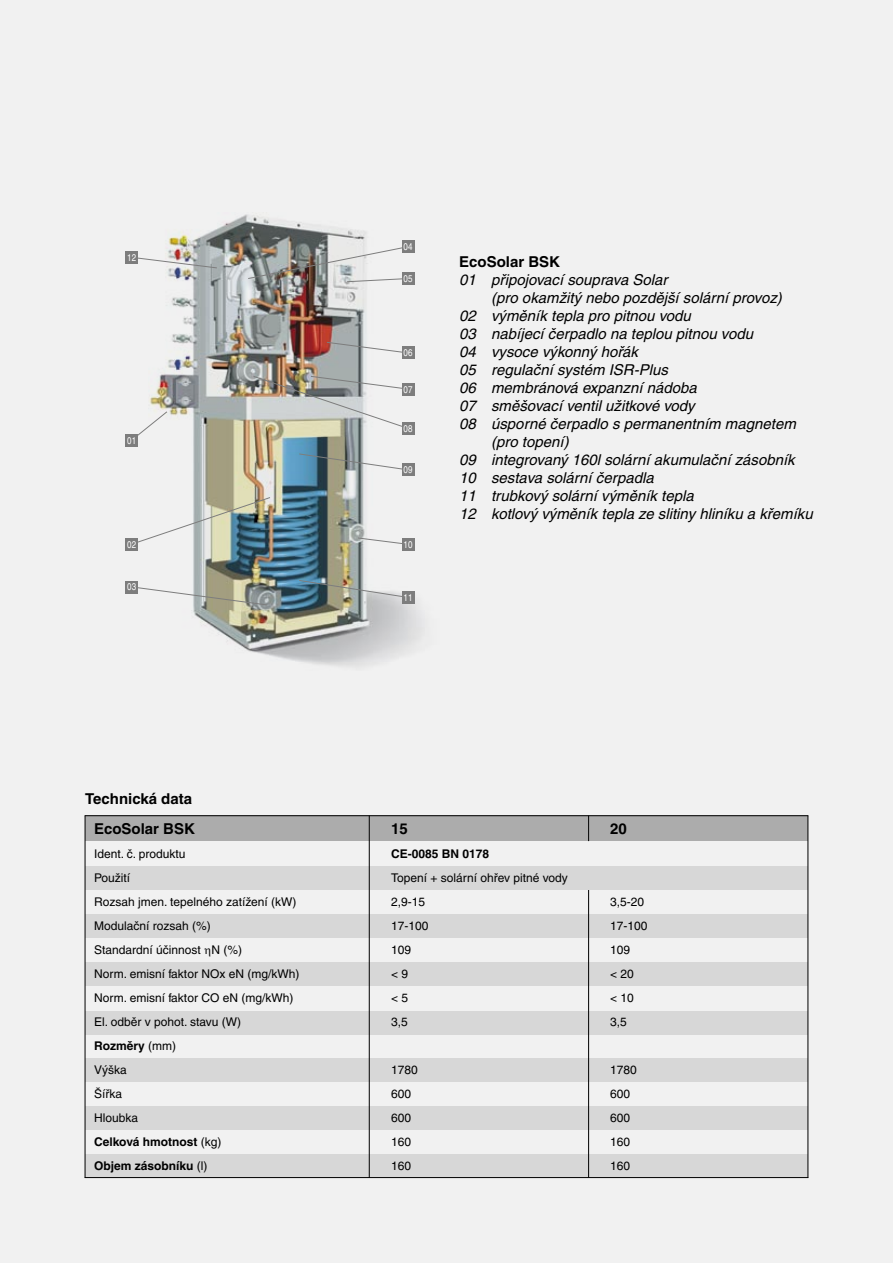
<style>
.page{position:relative;width:893px;height:1263px;background:#f1f1f1}
.page>*{position:absolute;margin:0;border:0;box-sizing:border-box;transform-origin:0 0}
.t1{font:italic 15px "Helvetica CE";color:#000}
.t2{font:700 15px/30.2px "Helvetica CE";color:#000;text-align:right}
.t3{font:12px/24px "Helvetica CE";color:#000}
.t4{font:700 12px "Helvetica CE";color:#000}
.t5{font:condensed 9.75px "Helvetica CE";color:#fff}
.s1{font-weight:700}
.s2{font-weight:400}
</style>
<div class="page">
<img style="left:149px;top:214px;width:275px;height:453px">
<svg style="left:138px;top:256px;width:80px;height:13px"></svg>
<img style="left:247px;top:246px;width:162px;height:36px">
<svg style="left:326px;top:341px;width:83px;height:13px"></svg>
<img style="left:253px;top:375px;width:156px;height:54px">
<svg style="left:298px;top:580px;width:111px;height:18px"></svg>
<svg style="left:298px;top:453px;width:111px;height:18px"></svg>
<svg style="left:357px;top:537px;width:52px;height:8px"></svg>
<svg style="left:130px;top:586px;width:138px;height:20px"></svg>
<img style="left:138px;top:497px;width:133px;height:48px">
<svg style="left:138px;top:411px;width:30px;height:31px"></svg>
<div style="left:125px;top:251px;width:13px;height:13px;background:#7d7d7d"></div>
<div style="left:125px;top:434px;width:13px;height:13px;background:#7d7d7d"></div>
<div style="left:125px;top:538px;width:13px;height:13px;background:#7d7d7d"></div>
<div style="left:125px;top:581px;width:13px;height:12px;background:#7d7d7d"></div>
<div style="left:402px;top:591px;width:12px;height:13px;background:#7d7d7d"></div>
<div style="left:402px;top:538px;width:12px;height:13px;background:#7d7d7d"></div>
<div style="left:402px;top:463px;width:12px;height:13px;background:#7d7d7d"></div>
<div style="left:402px;top:422px;width:12px;height:13px;background:#7d7d7d"></div>
<div style="left:402px;top:383px;width:12px;height:13px;background:#7d7d7d"></div>
<div style="left:402px;top:347px;width:12px;height:12px;background:#7d7d7d"></div>
<div style="left:402px;top:272px;width:12px;height:13px;background:#7d7d7d"></div>
<div style="left:402px;top:241px;width:12px;height:12px;background:#7d7d7d"></div>
<div style="left:85px;top:816px;width:723px;height:25px;background:#acacac"></div>
<div style="left:85px;top:914px;width:723px;height:24px;background:#d7d7d7"></div>
<div style="left:85px;top:963px;width:723px;height:23px;background:#d7d7d7"></div>
<div style="left:85px;top:1011px;width:723px;height:23px;background:#d7d7d7"></div>
<div style="left:85px;top:1059px;width:723px;height:23px;background:#d7d7d7"></div>
<div style="left:85px;top:1106px;width:723px;height:24px;background:#d7d7d7"></div>
<div style="left:85px;top:1154px;width:723px;height:24px;background:#d7d7d7"></div>
<svg style="left:588px;top:816px;width:1px;height:25px"></svg>
<hr style="left:85px;top:815px;width:723px;height:1px;background:#000">
<hr style="left:85px;top:1177px;width:723px;height:1px;background:#000">
<hr style="left:588px;top:889px;width:1px;height:289px;background:#000">
<div style="left:85px;top:866px;width:723px;height:24px;background:#d7d7d7"></div>
<hr style="left:85px;top:815px;width:1px;height:363px;background:#000">
<hr style="left:369px;top:815px;width:1px;height:363px;background:#000">
<hr style="left:807px;top:815px;width:1px;height:363px;background:#000">
<p class="t5" style="left:127px;top:252px;width:10px">12</p>
<p class="t5" style="left:127px;top:435px;width:10px">01</p>
<p class="t5" style="left:127px;top:539px;width:10px">02</p>
<p class="t5" style="left:127px;top:581px;width:10px">03</p>
<p class="t2" style="left:85px;top:784px;width:111px">Technická data<br>EcoSolar BSK</p>
<p class="t5" style="left:404px;top:241px;width:10px">04</p>
<p class="t5" style="left:404px;top:273px;width:10px">05</p>
<p class="t5" style="left:404px;top:347px;width:10px">06</p>
<p class="t5" style="left:404px;top:384px;width:10px">07</p>
<p class="t5" style="left:404px;top:423px;width:10px">08</p>
<p class="t5" style="left:404px;top:464px;width:10px">09</p>
<p class="t5" style="left:404px;top:539px;width:10px">10</p>
<p class="t5" style="left:404px;top:592px;width:10px">11</p>
<p class="t2" style="left:459px;top:246px;width:102px">EcoSolar BSK</p>
<p class="t1" style="left:459px;top:271px;width:210px">01 připojovací souprava Solar</p>
<p class="t1" style="left:491px;top:289px;width:292px">(pro okamžitý nebo pozdější solární provoz)</p>
<p class="t1" style="left:459px;top:307px;width:233px">02 výměník tepla pro pitnou vodu</p>
<p class="t1" style="left:459px;top:325px;width:295px">03 nabíjecí čerpadlo na teplou pitnou vodu</p>
<p class="t1" style="left:459px;top:343px;width:180px">04 vysoce výkonný hořák</p>
<p class="t1" style="left:459px;top:361px;width:210px">05 regulační systém ISR-Plus</p>
<p class="t1" style="left:459px;top:379px;width:239px">06 membránová expanzní nádoba</p>
<p class="t1" style="left:459px;top:397px;width:237px">07 směšovací ventil užitkové vody</p>
<p class="t1" style="left:459px;top:415px;width:338px">08 úsporné čerpadlo s permanentním magnetem</p>
<p class="t1" style="left:491px;top:433px;width:79px">(pro topení)</p>
<p class="t1" style="left:459px;top:451px;width:337px">09 integrovaný 160l solární akumulační zásobník</p>
<p class="t1" style="left:459px;top:469px;width:196px">10 sestava solární čerpadla</p>
<p class="t1" style="left:459px;top:487px;width:236px">11 trubkový solární výměník tepla</p>
<p class="t1" style="left:459px;top:505px;width:355px">12 kotlový výměník tepla ze slitiny hliníku a křemíku</p>
<p class="t2" style="left:391px;top:814px;width:18px">15</p>
<p class="t2" style="left:610px;top:814px;width:18px">20</p>
<p class="t3" style="left:94px;top:842px;width:93px">Ident. č. produktu</p>
<p class="t4" style="left:391px;top:847px;width:100px">CE-0085 BN 0178</p>
<p class="t3" style="left:94px;top:866px;width:38px">Použití</p>
<p class="t3" style="left:391px;top:866px;width:178px">Topení + solární ohřev pitné vody</p>
<p class="t3" style="left:94px;top:890px;width:204px">Rozsah jmen. tepelného zatížení (kW)</p>
<p class="t3" style="left:391px;top:890px;width:36px">2,9-15</p>
<p class="t3" style="left:610px;top:890px;width:36px">3,5-20</p>
<p class="t3" style="left:94px;top:914px;width:118px">Modulační rozsah (%)</p>
<p class="t3" style="left:391px;top:914px;width:39px">17-100</p>
<p class="t3" style="left:610px;top:914px;width:39px">17-100</p>
<p class="t3" style="left:94px;top:938px;width:149px">Standardní účinnost N (%)</p>
<p class="t3" style="left:391px;top:938px;width:22px">109</p>
<p class="t3" style="left:610px;top:938px;width:22px">109</p>
<p class="t3" style="left:94px;top:962px;width:207px">Norm. emisní faktor NOx eN (mg/kWh)</p>
<p class="t3" style="left:391px;top:962px;width:19px">&lt; 9</p>
<p class="t3" style="left:610px;top:962px;width:25px">&lt; 20</p>
<p class="t3" style="left:94px;top:986px;width:201px">Norm. emisní faktor CO eN (mg/kWh)</p>
<p class="t3" style="left:391px;top:986px;width:19px">&lt; 5</p>
<p class="t3" style="left:610px;top:986px;width:25px">&lt; 10</p>
<p class="t3" style="left:94px;top:1010px;width:149px">El. odběr v pohot. stavu (W)</p>
<p class="t3" style="left:391px;top:1010px;width:18px">3,5</p>
<p class="t3" style="left:610px;top:1010px;width:18px">3,5</p>
<p class="t3" style="left:94px;top:1034px;width:84px"><span class="s1">Rozměry</span> (mm)<br>Výška</p>
<p class="t3" style="left:391px;top:1058px;width:28px">1780</p>
<p class="t3" style="left:610px;top:1058px;width:28px">1780</p>
<p class="t3" style="left:94px;top:1082px;width:30px">Šířka</p>
<p class="t3" style="left:391px;top:1082px;width:22px">600</p>
<p class="t3" style="left:610px;top:1082px;width:22px">600</p>
<p class="t3" style="left:94px;top:1106px;width:46px">Hloubka</p>
<p class="t3" style="left:391px;top:1106px;width:22px">600</p>
<p class="t3" style="left:610px;top:1106px;width:22px">600</p>
<p class="t4" style="left:94px;top:1135px;width:129px">Celková hmotnost <span class="s2">(kg)</span></p>
<p class="t3" style="left:391px;top:1130px;width:22px">160</p>
<p class="t3" style="left:610px;top:1130px;width:22px">160</p>
<p class="t4" style="left:94px;top:1159px;width:115px">Objem zásobníku <span class="s2">(l)</span></p>
<p class="t3" style="left:391px;top:1154px;width:22px">160</p>
<p class="t3" style="left:610px;top:1154px;width:22px">160</p>
</div>
